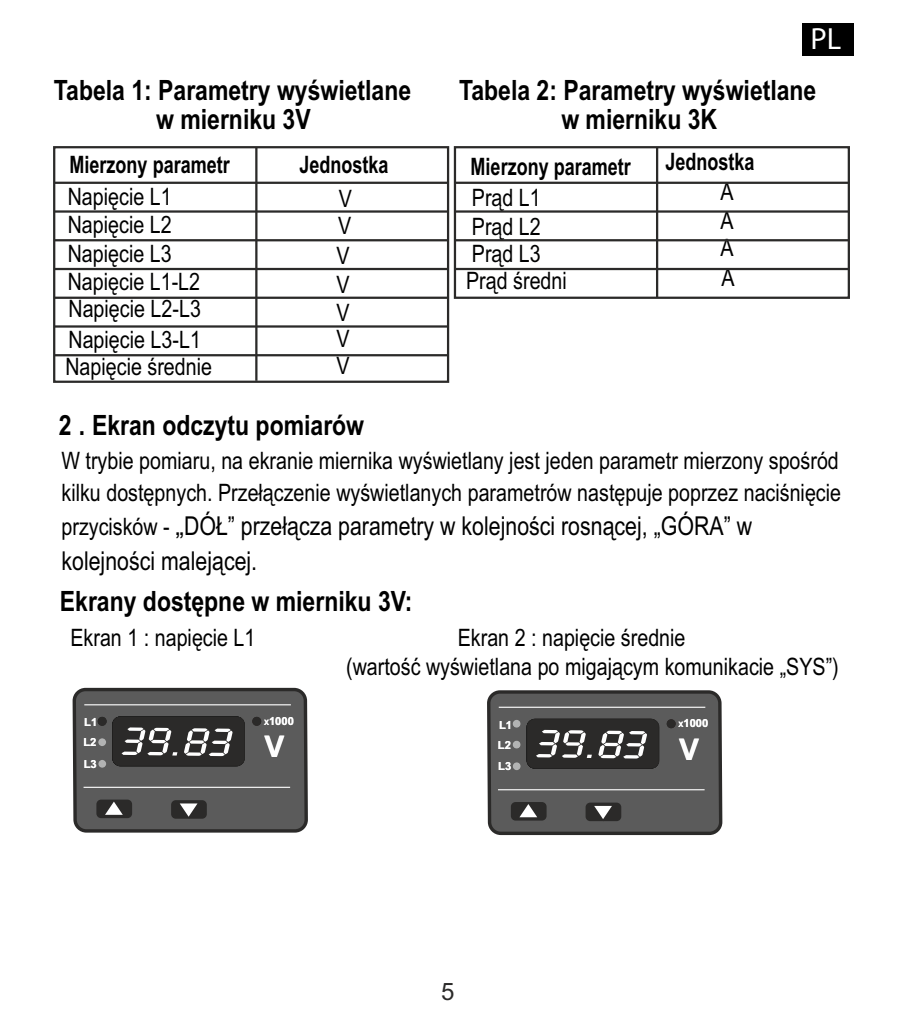
<style>
.page{position:relative;width:905px;height:1020px;background:#fff}
.page>*{position:absolute;margin:0;border:0;box-sizing:border-box;transform-origin:0 0}
.t1{font:30.8px "Myriad Pro";color:#fff}
.t2{font:700 29.6px "Arial";color:#fefefe}
.t3{font:700 28px "Arial Narrow";color:#000}
.t4{font:26px/34.8px "Arial Narrow";color:#000}
.t5{font:24px/27.6px "Arial Narrow";color:#000}
.t6{font:700 24px "Arial Narrow";color:#000;scale:.91 1}
.t7{font:24px "Arial";color:#2b2a29}
.t8{font:700 11.2px/21.6px "Arial";color:#fefefe}
.s1{font-size:24px}
.s2{font-family:"Arial"}
.s3{font-size:7.6px}
</style>
<div class="page">
<div style="left:53px;top:146px;width:396px;height:237px;border:2px solid #2b2a29"></div>
<hr style="left:54px;top:182px;width:394px;height:2px;background:#2b2a29">
<hr style="left:255px;top:147px;width:2px;height:234px;background:#2b2a29">
<hr style="left:54px;top:210px;width:394px;height:3px;background:#2b2a29">
<hr style="left:54px;top:239px;width:394px;height:2px;background:#2b2a29">
<hr style="left:54px;top:268px;width:394px;height:2px;background:#2b2a29">
<hr style="left:54px;top:297px;width:394px;height:2px;background:#2b2a29">
<hr style="left:54px;top:325px;width:394px;height:3px;background:#2b2a29">
<hr style="left:54px;top:354px;width:394px;height:2px;background:#2b2a29">
<div style="left:453px;top:146px;width:396px;height:153px;border:2px solid #2b2a29"></div>
<hr style="left:454px;top:182px;width:394px;height:2px;background:#2b2a29">
<hr style="left:655px;top:147px;width:3px;height:151px;background:#2b2a29">
<hr style="left:454px;top:210px;width:394px;height:3px;background:#2b2a29">
<hr style="left:454px;top:239px;width:394px;height:2px;background:#2b2a29">
<hr style="left:454px;top:268px;width:394px;height:2px;background:#2b2a29">
<div style="left:72px;top:688px;width:236px;height:145px;background:#5b5b5b;border:3px solid #2b2a29;border-radius:11px"></div>
<svg style="left:112px;top:716px;width:133px;height:51px;background:#4a4949"></svg>
<div style="left:98px;top:717px;width:8px;height:9px;background:#2b2a29;border:1px solid #2b2a29;border-radius:50%"></div>
<div style="left:98px;top:738px;width:8px;height:8px;background:#b2b3b3;border-radius:50%"></div>
<div style="left:98px;top:760px;width:8px;height:8px;background:#b2b3b3;border-radius:50%"></div>
<div style="left:252px;top:717px;width:9px;height:9px;background:#2b2a29;border:1px solid #2b2a29;border-radius:50%"></div>
<hr style="left:84px;top:704px;width:207px;height:2px;background:#fff">
<hr style="left:83px;top:787px;width:207px;height:1px;background:#fff">
<div style="left:171px;top:800px;width:36px;height:19px;background:#2b2a29;border-radius:5px"></div>
<svg style="left:180px;top:803px;width:18px;height:16px"></svg>
<div style="left:96px;top:800px;width:36px;height:18px;background:#2b2a29;border-radius:5px"></div>
<svg style="left:105px;top:801px;width:18px;height:14px"></svg>
<div style="left:486px;top:690px;width:236px;height:145px;background:#5b5b5b;border:3px solid #2b2a29;border-radius:11px"></div>
<svg style="left:526px;top:718px;width:133px;height:51px;background:#4a4a49"></svg>
<div style="left:512px;top:720px;width:8px;height:8px;background:#b2b3b3;border-radius:50%"></div>
<div style="left:512px;top:741px;width:8px;height:8px;background:#b2b3b3;border-radius:50%"></div>
<div style="left:512px;top:762px;width:8px;height:8px;background:#b2b3b3;border-radius:50%"></div>
<div style="left:666px;top:719px;width:9px;height:9px;background:#2b2a29;border:1px solid #2b2a29;border-radius:50%"></div>
<hr style="left:498px;top:707px;width:207px;height:1px;background:#fff">
<hr style="left:497px;top:789px;width:207px;height:1px;background:#fff">
<div style="left:585px;top:803px;width:36px;height:18px;background:#2b2a29;border-radius:5px"></div>
<svg style="left:594px;top:805px;width:18px;height:17px"></svg>
<div style="left:510px;top:802px;width:36px;height:19px;background:#2b2a29;border-radius:5px"></div>
<svg style="left:519px;top:804px;width:18px;height:17px"></svg>
<div style="left:802px;top:23px;width:51px;height:32px;background:#000"></div>
<p class="t1" style="left:810px;top:26px;width:32px">PL</p>
<p class="t3" style="left:54px;top:79px;width:358px">Tabela 1: Parametry wyświetlane</p>
<p class="t3" style="left:459px;top:79px;width:358px">Tabela 2: Parametry wyświetlane</p>
<p class="t3" style="left:156px;top:108px;width:156px">w mierniku 3V</p>
<p class="t3" style="left:561px;top:108px;width:157px">w mierniku 3K</p>
<p class="t6" style="left:470px;top:158px;width:177px">Mierzony parametr</p>
<p class="t6" style="left:665px;top:152px;width:99px">Jednostka</p>
<p class="t6" style="left:70px;top:155px;width:177px">Mierzony parametr</p>
<p class="t6" style="left:299px;top:155px;width:99px">Jednostka</p>
<p class="t5" style="left:68px;top:185px;width:105px">Napięcie L1</p>
<p class="t5" style="left:339px;top:187px;width:15px">V</p>
<p class="t5" style="left:68px;top:213px;width:135px">Napięcie L2<br>Napięcie L3<br>Napięcie L1-L2<br>Napięcie L2-L3</p>
<p class="t5" style="left:65px;top:328px;width:148px">Napięcie L3-L1<br>Napięcie średnie</p>
<p class="t5" style="left:720px;top:179px;width:15px;line-height:29.2px">A<br>A</p>
<p class="t5" style="left:720px;top:235px;width:16px;line-height:29.6px">A<br>A</p>
<p class="t5" style="left:471px;top:185px;width:70px;line-height:29.2px">Prąd L1<br>Prąd L2</p>
<p class="t5" style="left:466px;top:242px;width:102px">Prąd L3<br>Prąd średni</p>
<p class="t5" style="left:336px;top:214px;width:16px;line-height:28.8px;text-align:justify">V V V V</p>
<p class="t5" style="left:336px;top:327px;width:15px">V<br>V</p>
<p class="t3" style="left:59px;top:415px;width:306px">2 . Ekran odczytu pomiarów</p>
<p class="t5" style="left:61px;top:447px;width:780px;line-height:32px">W trybie pomiaru, na ekranie miernika wyświetlany jest jeden parametr mierzony spośród kilku dostępnych. Przełączenie wyświetlanych parametrów następuje poprzez naciśnięcie</p>
<p class="t4" style="left:61px;top:511px;width:691px"><span class="s1">przycisków -</span> <span class="s2">„</span>DÓŁ” przełącza parametry w kolejności rosnącej, „GÓRA” w kolejności malejącej.</p>
<p class="t3" style="left:60px;top:591px;width:354px">Ekrany dostępne w mierniku 3V:</p>
<p class="t5" style="left:346px;top:625px;width:494px;line-height:28.8px;text-indent:112px">Ekran 2 : napięcie średnie<br>(wartość wyświetlana po migającym komunikacie „SYS”)</p>
<p class="t5" style="left:70px;top:626px;width:186px">Ekran 1 : napięcie L1</p>
<p class="t8" style="left:84px;top:712px;width:15px">L1</p>
<p class="t8" style="left:264px;top:711px;width:31px"><span class="s3">X</span>1000</p>
<p class="t8" style="left:83px;top:733px;width:15px">L2<br>L3</p>
<p class="t2" style="left:264px;top:736px;width:21px">V</p>
<p class="t8" style="left:499px;top:715px;width:15px">L1</p>
<p class="t8" style="left:678px;top:714px;width:31px"><span class="s3">X</span>1000</p>
<p class="t8" style="left:497px;top:735px;width:15px">L2<br>L3</p>
<p class="t2" style="left:678px;top:738px;width:21px">V</p>
<p class="t7" style="left:441px;top:982px;width:15px">5</p>
</div>
